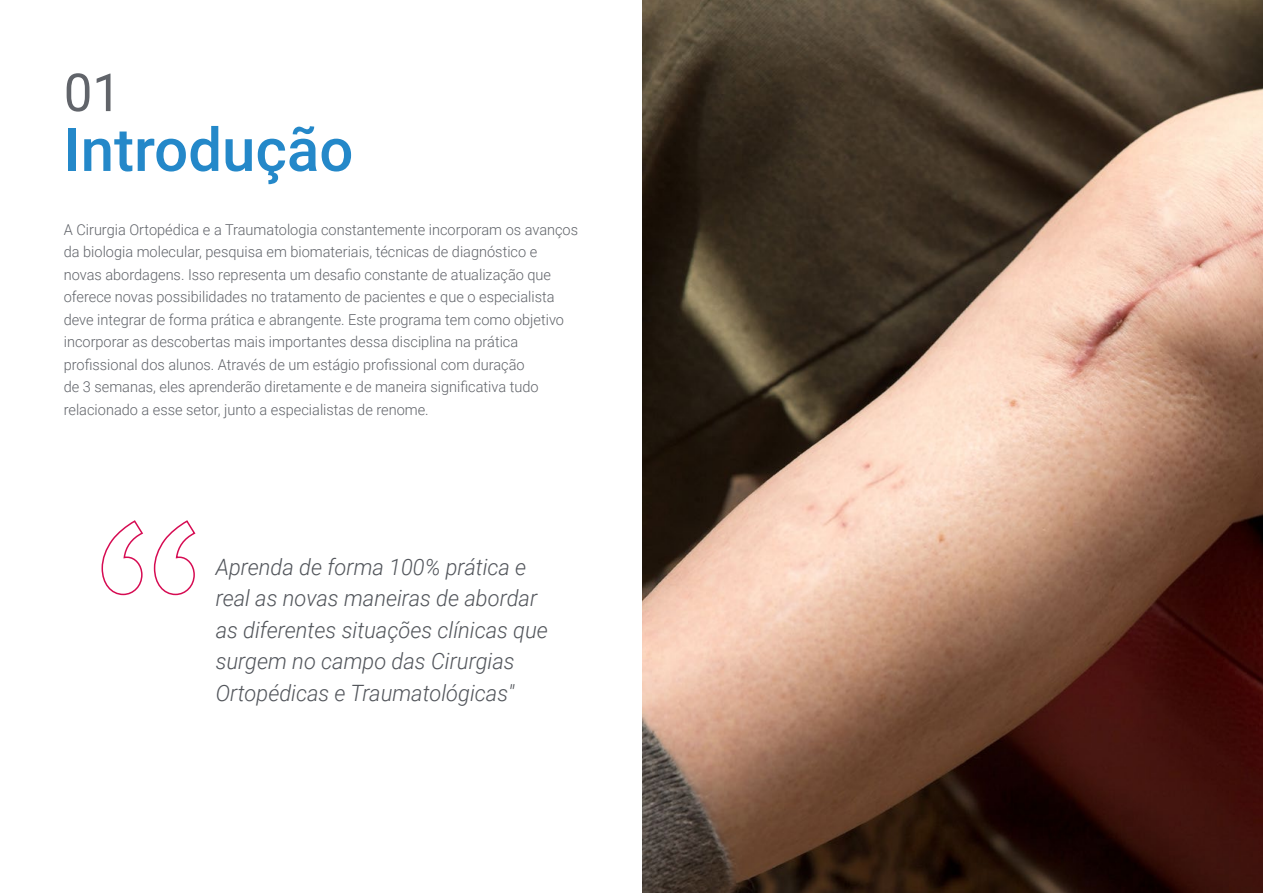
<style>
.page{position:relative;width:1263px;height:893px;background:#fff}
.page>*{position:absolute;margin:0;border:0;box-sizing:border-box;transform-origin:0 0}
.t1{font:500 60px "Roboto";color:#2488c9}
.t2{font:52.5px "Roboto";color:#61646a}
.t3{font:italic 300 22.5px/31.5px "Roboto";color:#52555b}
.t4{font:300 15px/22.5px "Roboto";color:#61646a}
</style>
<div class="page">
<img style="left:642px;top:0;width:621px;height:893px">
<svg style="left:101px;top:520px;width:95px;height:76px"></svg>
<h2 class="t2" style="left:64px;top:56px;width:59px">01</h2>
<h1 class="t1" style="left:64px;top:108px;width:291px">Introdução</h1>
<p class="t4" style="left:64px;top:217px;width:516px">A Cirurgia Ortopédica e a Traumatologia constantemente incorporam os avanços da biologia molecular, pesquisa em biomateriais, técnicas de diagnóstico e novas abordagens. Isso representa um desafio constante de atualização que oferece novas possibilidades no tratamento de pacientes e que o especialista deve integrar de forma prática e abrangente. Este programa tem como objetivo incorporar as descobertas mais importantes dessa disciplina na prática profissional dos alunos. Através de um estágio profissional com duração<br>de 3 semanas, eles aprenderão diretamente e de maneira significativa tudo relacionado a esse setor, junto a especialistas de renome.</p>
<h3 class="t3" style="left:216px;top:550px;width:334px">Aprenda de forma 100% prática e real as novas maneiras de abordar as diferentes situações clínicas que surgem no campo das Cirurgias<br>Ortopédicas e Traumatológicas"</h3>
</div>
